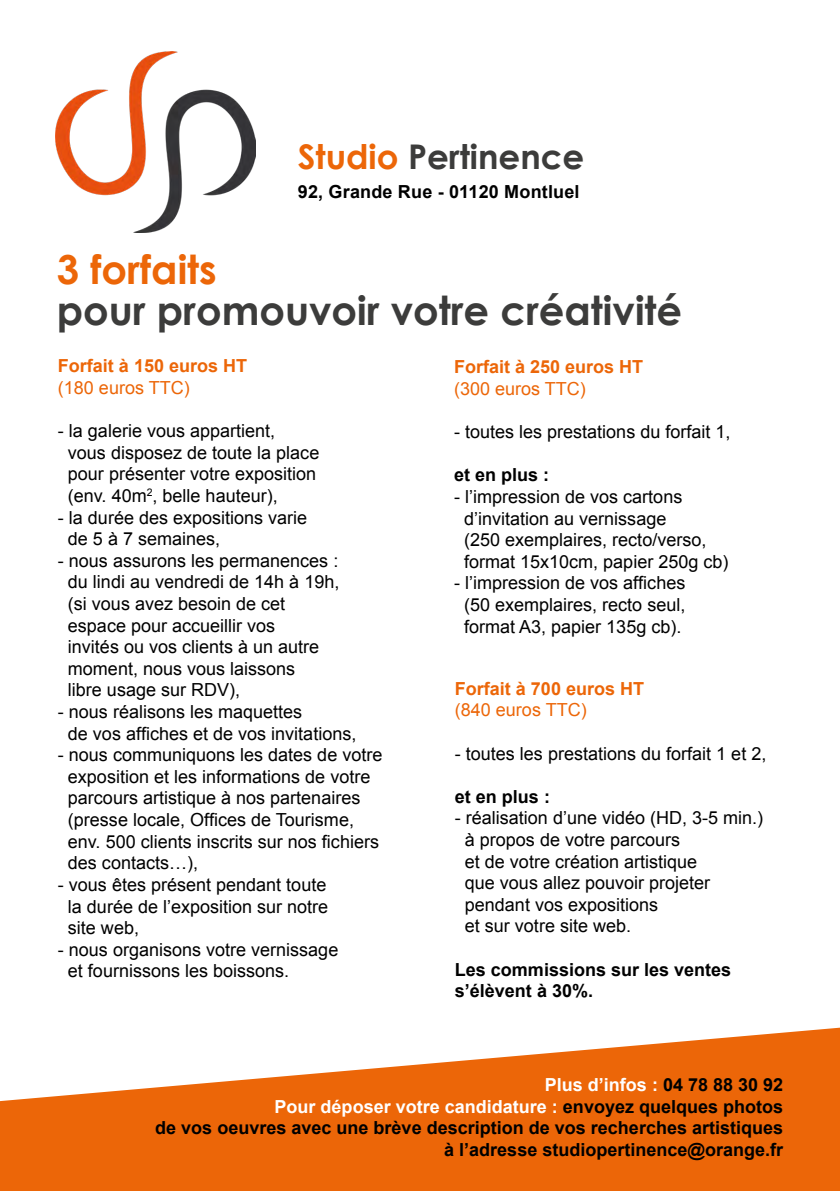
<style>
.page{position:relative;width:840px;height:1191px;background:#fff}
.page>*{position:absolute;margin:0;border:0;box-sizing:border-box;transform-origin:0 0}
.t1{font:700 40px "Century Gothic";color:#3c3c3b}
.t2{font:700 40px "Century Gothic";color:#ec6608}
.t3{font:700 34px "Century Gothic";color:#3c3c3b}
.t4{font:18px/21.6px "Arial";color:#000}
.t5{font:700 18px/21.6px "Arial";color:#000}
.t6{font:700 18px "Arial";color:#ec6608}
.t7{font:18px "Arial";color:#ec6608}
.s1{color:#ec6608}
.s2{color:#fff}
</style>
<div class="page">
<svg style="left:0;top:1027px;width:839px;height:164px;fill:#ec6608"></svg>
<img style="left:55px;top:52px;width:200px;height:180px">
<h2 class="t3" style="left:297px;top:131px;width:288px"><span class="s1">Studio</span> Pertinence</h2>
<p class="t5" style="left:298px;top:181px;width:283px">92, Grande Rue - 01120 Montluel</p>
<h1 class="t2" style="left:57px;top:239px;width:161px">3 forfaits</h1>
<h1 class="t1" style="left:57px;top:280px;width:626px">pour promouvoir votre créativité</h1>
<p class="t6" style="left:58px;top:354px;width:191px">Forfait à 150 euros HT</p>
<p class="t7" style="left:58px;top:376px;width:133px">(180 euros TTC)</p>
<p class="t4" style="left:68px;top:420px;width:253px;text-indent:-10px">- la galerie vous appartient,<br>vous disposez de toute la place pour présenter votre exposition (env. 40m<sup>2</sup>, belle hauteur),</p>
<p class="t4" style="left:68px;top:506px;width:241px;text-indent:-10px">- la durée des expositions varie de 5 à 7 semaines,</p>
<p class="t4" style="left:68px;top:550px;width:273px;text-indent:-10px">- nous assurons les permanences : du lindi au vendredi de 14h à 19h, (si vous avez besoin de cet espace pour accueillir vos<br>invités ou vos clients à un autre moment, nous vous laissons<br>libre usage sur RDV),</p>
<p class="t4" style="left:68px;top:701px;width:290px;text-indent:-10px">- nous réalisons les maquettes<br>de vos affiches et de vos invitations,</p>
<p class="t4" style="left:68px;top:744px;width:316px;text-indent:-10px">- nous communiquons les dates de votre exposition et les informations de votre parcours artistique à nos partenaires (presse locale, Offices de Tourisme, env. 500 clients inscrits sur nos fichiers des contacts…),</p>
<p class="t4" style="left:68px;top:874px;width:262px;text-align:justify;text-indent:-10px">- vous êtes présent pendant toute la durée de l’exposition sur notre site web,</p>
<p class="t4" style="left:68px;top:938px;width:272px;text-indent:-10px">- nous organisons votre vernissage et fournissons les boissons.</p>
<p class="t6" style="left:454px;top:355px;width:191px">Forfait à 250 euros HT</p>
<p class="t7" style="left:454px;top:377px;width:133px">(300 euros TTC)</p>
<p class="t4" style="left:454px;top:421px;width:278px">- toutes les prestations du forfait 1,</p>
<p class="t5" style="left:454px;top:465px;width:97px">et en plus :</p>
<p class="t4" style="left:464px;top:486px;width:266px;text-indent:-10px">- l’impression de vos cartons d’invitation au vernissage<br>(250 exemplaires, recto/verso, format 15x10cm, papier 250g cb)</p>
<p class="t4" style="left:454px;top:572px;width:233px;text-align:center">- l’impression de vos affiches (50 exemplaires, recto seul, format A3, papier 135g cb).</p>
<p class="t6" style="left:454px;top:676px;width:191px">Forfait à 700 euros HT</p>
<p class="t7" style="left:454px;top:698px;width:133px">(840 euros TTC)</p>
<p class="t4" style="left:454px;top:742px;width:313px">- toutes les prestations du forfait 1 et 2,</p>
<p class="t5" style="left:454px;top:786px;width:97px">et en plus :</p>
<p class="t4" style="left:464px;top:807px;width:300px;text-indent:-10px">- réalisation d’une vidéo (HD, 3-5 min.) à propos de votre parcours<br>et de votre création artistique<br>que vous allez pouvoir projeter pendant vos expositions<br>et sur votre site web.</p>
<p class="t5" style="left:454px;top:959px;width:278px">Les commissions sur les ventes s’élèvent à 30%.</p>
<p class="t5" style="left:155px;top:1074px;width:629px;text-align:right"><span class="s2">Plus d’infos :</span> 04 78 88 30 92<br><span class="s2">Pour déposer votre candidature :</span> envoyez quelques photos<br>de vos oeuvres avec une brève description de vos recherches artistiques à l’adresse studiopertinence@orange.fr</p>
</div>
